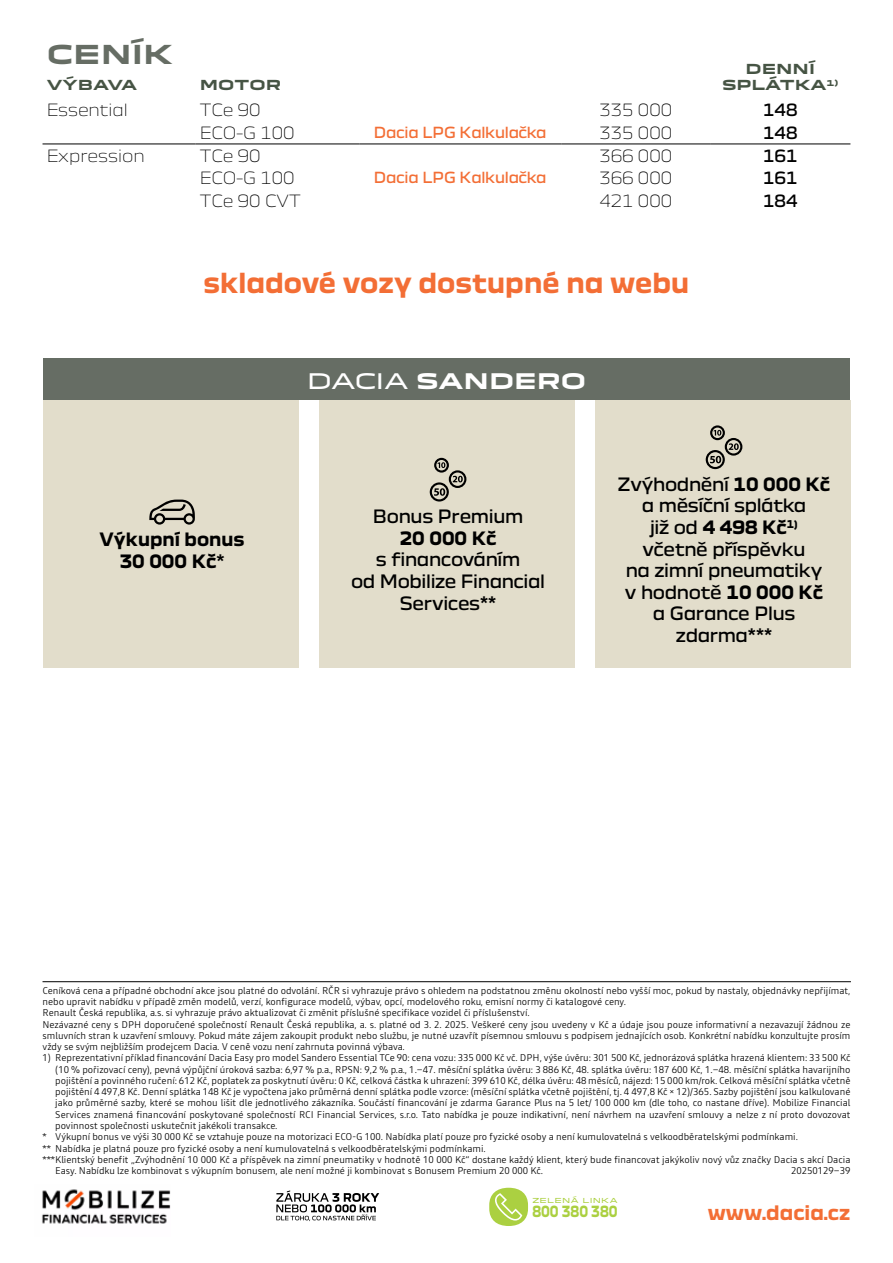
<style>
.page{position:relative;width:893px;height:1263px;background:#fff}
.page>*{position:absolute;margin:0;border:0;box-sizing:border-box;transform-origin:0 0}
.t1{font:700 27px "Dacia Block";color:#f36e35}
.t2{font:700 25.5px "Dacia Block Extended";color:#666d64}
.t3{font:700 21px "Dacia Block Extended";color:#fff}
.t4{font:700 19.5px "Dacia Block";color:#f36e35}
.t5{font:18px/21.6px "Dacia Block";letter-spacing:-.02em;color:#000;text-align:center}
.t6{font:700 18px/21.6px "Dacia Block";color:#000;text-align:center}
.t7{font:300 16.5px "Dacia Block";color:#000}
.t8{font:16.5px "Dacia Block";color:#000}
.t9{font:15px "Dacia Block";letter-spacing:-.02em;color:#f36e35}
.t10{font:700 15px "Dacia Block";color:#abd041;scale:.83 1}
.t11{font:700 13.5px "Dacia Block Extended";color:#465444}
.t12{font:300 9.75px/11.2px "Read";color:#000}
.t13{font:6.75px "Dacia Block Extended";letter-spacing:.055em;color:#abd041}
.s1{font-weight:400}
.s2{font-weight:700}
</style>
<div class="page">
<hr style="left:43px;top:981px;width:808px;height:1px;background:#000">
<hr style="left:43px;top:144px;width:153px;height:1px;background:#000">
<hr style="left:196px;top:144px;width:163px;height:1px;background:#000">
<hr style="left:359px;top:144px;width:202px;height:1px;background:#000">
<hr style="left:561px;top:144px;width:149px;height:1px;background:#000">
<hr style="left:710px;top:144px;width:140px;height:1px;background:#000">
<svg style="left:489px;top:1188px;width:39px;height:38px"></svg>
<svg style="left:276px;top:1190px;width:103px;height:31px"></svg>
<div style="left:319px;top:400px;width:256px;height:268px;background:#e2ddcb"></div>
<svg style="left:430px;top:458px;width:36px;height:43px"></svg>
<div style="left:43px;top:400px;width:256px;height:268px;background:#e2ddcb"></div>
<svg style="left:149px;top:500px;width:46px;height:25px"></svg>
<div style="left:595px;top:400px;width:256px;height:268px;background:#e2ddcb"></div>
<svg style="left:706px;top:425px;width:36px;height:44px"></svg>
<div style="left:43px;top:359px;width:807px;height:41px;background:#666d64"></div>
<img style="left:42px;top:1189px;width:128px;height:35px">
<h2 class="t2" style="left:47px;top:40px;width:128px">CENÍK</h2>
<h3 class="t11" style="left:745px;top:62px;width:15px">DENNÍ</h3>
<h3 class="t11" style="left:47px;top:78px;width:91px">VÝBAVA</h3>
<h3 class="t11" style="left:200px;top:78px;width:83px">MOTOR</h3>
<h3 class="t11" style="left:722px;top:78px;width:118px">S PLÁTKA<sup>1)</sup></h3>
<h3 class="t7" style="left:47px;top:97px;width:83px">Essential</h3>
<h3 class="t7" style="left:200px;top:97px;width:62px">TCe 90</h3>
<h3 class="t7" style="left:599px;top:97px;width:74px">335 000</h3>
<h3 class="t8" style="left:763px;top:97px;width:36px">148</h3>
<h3 class="t7" style="left:200px;top:120px;width:96px">ECO-G 100</h3>
<h3 class="t9" style="left:374px;top:121px;width:174px">Dacia LPG Kalkulačka</h3>
<h3 class="t7" style="left:599px;top:120px;width:74px">335 000</h3>
<h3 class="t8" style="left:763px;top:120px;width:36px">148</h3>
<h3 class="t7" style="left:47px;top:143px;width:99px">Expression</h3>
<h3 class="t7" style="left:200px;top:143px;width:62px">TCe 90</h3>
<h3 class="t7" style="left:599px;top:143px;width:74px">366 000</h3>
<h3 class="t8" style="left:763px;top:142px;width:36px">161</h3>
<h3 class="t7" style="left:200px;top:165px;width:96px">ECO-G 100</h3>
<h3 class="t9" style="left:374px;top:166px;width:174px">Dacia LPG Kalkulačka</h3>
<h3 class="t7" style="left:599px;top:165px;width:74px">366 000</h3>
<h3 class="t8" style="left:763px;top:165px;width:36px">161</h3>
<h3 class="t7" style="left:200px;top:187px;width:102px">TCe 90 CVT</h3>
<h3 class="t7" style="left:599px;top:187px;width:74px">421 000</h3>
<h3 class="t8" style="left:763px;top:187px;width:36px">184</h3>
<h1 class="t1" style="left:204px;top:268px;width:487px">skladové vozy dostupné na webu</h1>
<h3 class="t6" style="left:100px;top:529px;width:146px">Výkupní bonus<br>30 000 Kč<span class="s1">*</span></h3>
<h3 class="t3" style="left:307px;top:369px;width:281px"><span class="s1">DACIA</span> SANDERO</h3>
<h3 class="t5" style="left:373px;top:506px;width:152px">Bonus Premium</h3>
<h3 class="t6" style="left:400px;top:528px;width:98px">20 000 Kč</h3>
<h3 class="t5" style="left:351px;top:549px;width:196px">s financováním<br>od Mobilize Financial<br>Services**</h3>
<h3 class="t5" style="left:618px;top:474px;width:214px">Zvýhodnění <span class="s2">10 000 Kč </span>a měsíční splátka<br>již od <span class="s2">4 498 Kč</span><sup>1) </sup>včetně příspěvku<br>na zimní pneumatiky v hodnotě <span class="s2">10 000 Kč </span>a Garance Plus zdarma***</h3>
<p class="t12" style="left:43px;top:985px;width:809px">Ceníková cena a případné obchodní akce jsou platné do odvolání. RČR si vyhrazuje právo s ohledem na podstatnou změnu okolností nebo vyšší moc, pokud by nastaly, objednávky nepřijímat, nebo upravit nabídku v případě změn modelů, verzí, konfigurace modelů, výbav, opcí, modelového roku, emisní normy či katalogové ceny.<br>Renault Česká republika, a.s. si vyhrazuje právo aktualizovat či změnit příslušné specifikace vozidel či příslušenství.<br>Nezávazné ceny s DPH doporučené společností Renault Česká republika, a. s. platné od 3. 2. 2025. Veškeré ceny jsou uvedeny v Kč a údaje jsou pouze informativní a nezavazují žádnou ze smluvních stran k uzavření smlouvy. Pokud máte zájem zakoupit produkt nebo službu, je nutné uzavřít písemnou smlouvu s podpisem jednajících osob. Konkrétní nabídku konzultujte prosím vždy se svým nejbližším prodejcem Dacia. V ceně vozu není zahrnuta povinná výbava.</p>
<p class="t12" style="left:43px;top:1052px;width:809px">1) Reprezentativní příklad financování Dacia Easy pro model Sandero Essential TCe 90: cena vozu: 335 000 Kč vč. DPH, výše úvěru: 301 500 Kč, jednorázová splátka hrazená klientem: 33 500 Kč</p>
<p class="t12" style="left:55px;top:1063px;width:797px">(10 % pořizovací ceny), pevná výpůjční úroková sazba: 6,97 % p.a., RPSN: 9,2 % p.a., 1.–47. měsíční splátka úvěru: 3 886 Kč, 48. splátka úvěru: 187 600 Kč, 1.–48. měsíční splátka havarijního</p>
<p class="t12" style="left:55px;top:1075px;width:797px">pojištění a povinného ručení: 612 Kč, poplatek za poskytnutí úvěru: 0 Kč, celková částka k uhrazení: 399 610 Kč, délka úvěru: 48 měsíců, nájezd: 15 000 km/rok. Celková měsíční splátka včetně</p>
<p class="t12" style="left:55px;top:1086px;width:797px">pojištění 4 497,8 Kč. Denní splátka 148 Kč je vypočtena jako průměrná denní splátka podle vzorce: (měsíční splátka včetně pojištění, tj. 4 497,8 Kč × 12)/365. Sazby pojištění jsou kalkulované</p>
<p class="t12" style="left:55px;top:1097px;width:797px">jako průměrné sazby, které se mohou lišit dle jednotlivého zákazníka. Součástí financování je zdarma Garance Plus na 5 let/ 100 000 km (dle toho, co nastane dříve). Mobilize Financial</p>
<p class="t12" style="left:55px;top:1108px;width:797px">Services znamená financování poskytované společností RCI Financial Services, s.r.o. Tato nabídka je pouze indikativní, není návrhem na uzavření smlouvy a nelze z ní proto dovozovat</p>
<p class="t12" style="left:55px;top:1120px;width:224px">povinnost společnosti uskutečnit jakékoli transakce.</p>
<p class="t12" style="left:43px;top:1131px;width:757px">* Výkupní bonus ve výši 30 000 Kč se vztahuje pouze na motorizaci ECO-G 100. Nabídka platí pouze pro fyzické osoby a není kumulovatelná s velkoodběratelskými podmínkami.</p>
<p class="t12" style="left:43px;top:1142px;width:445px">** Nabídka je platná pouze pro fyzické osoby a není kumulovatelná s velkoodběratelskými podmínkami.</p>
<p class="t12" style="left:43px;top:1153px;width:809px">***Klientský benefit „Zvýhodnění 10 000 Kč a příspěvek na zimní pneumatiky v hodnotě 10 000 Kč“ dostane každý klient, který bude financovat jakýkoliv nový vůz značky Dacia s akcí Dacia</p>
<p class="t12" style="left:55px;top:1165px;width:490px">Easy. Nabídku lze kombinovat s výkupním bonusem, ale není možné ji kombinovat s Bonusem Premium 20 000 Kč.</p>
<p class="t12" style="left:791px;top:1165px;width:61px">20250129–39</p>
<h3 class="t10" style="left:532px;top:1203px;width:104px">800 380 380</h3>
<h3 class="t4" style="left:708px;top:1202px;width:144px">www.dacia.cz</h3>
<p class="t13" style="left:532px;top:1195px;width:87px">ZELENÁ LINKA</p>
</div>
